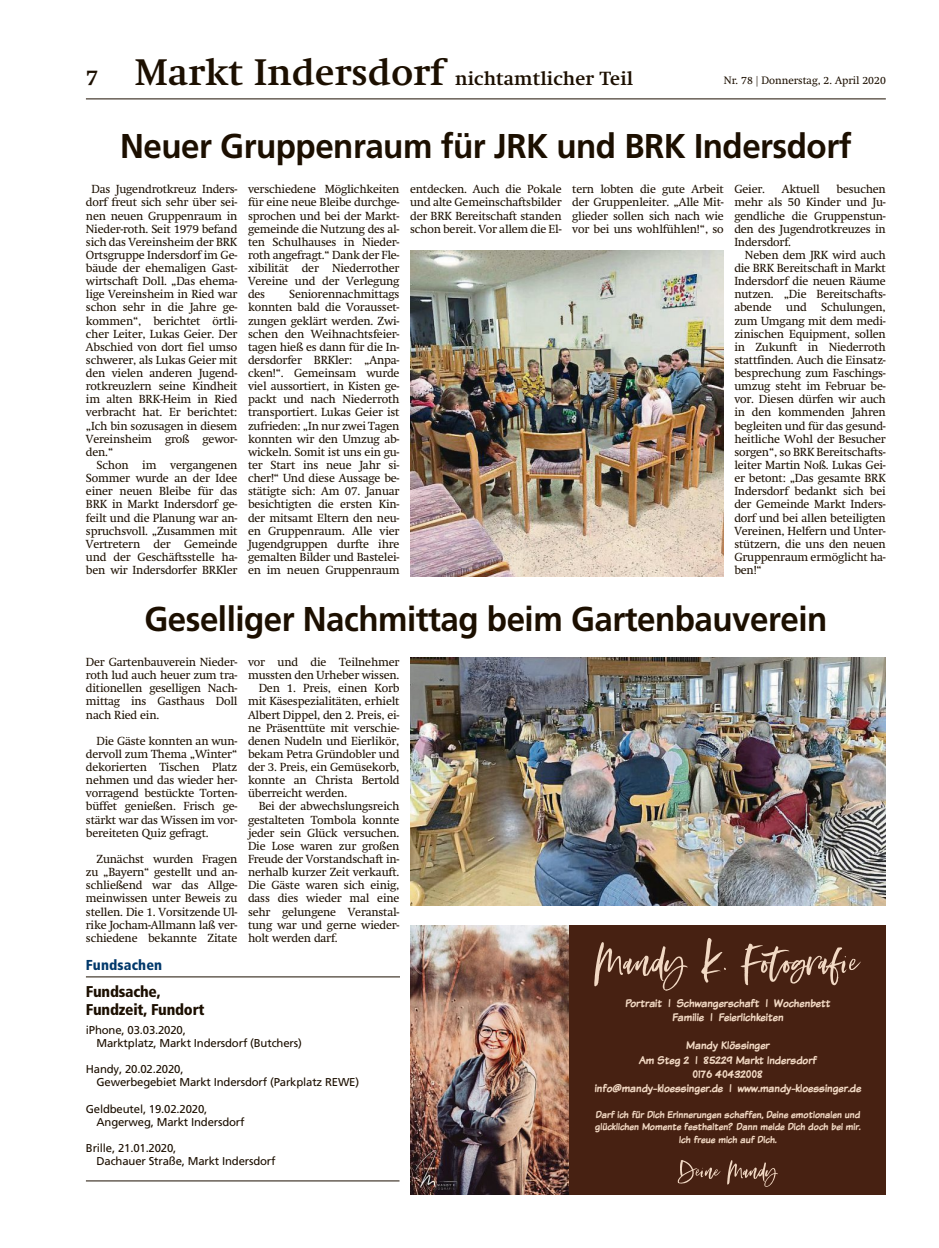
<style>
.page{position:relative;width:939px;height:1248px;background:#fff}
.page>*{position:absolute;margin:0;border:0;box-sizing:border-box;transform-origin:0 0}
.t1{font:700 34.38px "Frutiger";letter-spacing:-.015em;color:#1c0f00;scale:.96 1}
.t2{font:700 18.62px "Swift";letter-spacing:.01em;color:#1c0f00}
.t3{font:900 condensed 15.62px/17.5px "Frutiger";letter-spacing:-.015em;color:#1c0f00}
.t4{font:900 condensed 14.38px "Frutiger";letter-spacing:.01em;color:#00386b}
.t5{font:700 11.88px/14.2px "Komika Text";color:#f2d9c4;text-align:center}
.t6{font:11.62px/13.1px "Swift";letter-spacing:-.015em;color:#1c0f00;text-align:justify}
.t7{font:11.38px/13.1px "Frutiger";letter-spacing:-.015em;color:#1c0f00}
.t8{font:700 10.62px/12.8px "Komika Text";color:#f2d9c4;text-align:center}
.t9{font:10.62px "Swift";color:#1c0f00}
.s1{font-size:21.25px}
.s2{font-size:36.25px}
</style>
<div class="page">
<img style="left:410px;top:925px;width:160px;height:269px">
<div style="left:570px;top:925px;width:316px;height:269px;background:#472112"></div>
<svg style="left:594px;top:942px;width:94px;height:48px"></svg>
<svg style="left:701px;top:938px;width:25px;height:44px"></svg>
<svg style="left:740px;top:943px;width:121px;height:42px"></svg>
<img style="left:677px;top:1160px;width:101px;height:27px">
<hr style="left:86px;top:99px;width:800px;height:1px;background:#1c0f00">
<img style="left:410px;top:250px;width:314px;height:327px">
<img style="left:410px;top:657px;width:476px;height:248px">
<hr style="left:86px;top:1180px;width:314px;height:1px;background:#1c0f00">
<hr style="left:86px;top:976px;width:314px;height:1px;background:#1c0f00">
<h2 class="t2" style="left:86px;top:67px;width:549px"><span class="s1">7</span> <span class="s2">Markt Indersdorf</span> nichtamtlicher Teil</h2>
<p class="t9" style="left:724px;top:77px;width:163px">Nr. 78 | Donnerstag, 2. April 2020</p>
<h1 class="t1" style="left:120px;top:134px;width:763px">Neuer Gruppenraum für JRK und BRK Indersdorf</h1>
<p class="t6" style="left:734px;top:184px;width:32px">Geier.</p>
<p class="t6" style="left:782px;top:184px;width:40px">Aktuell</p>
<p class="t6" style="left:86px;top:184px;width:153px;text-indent:6px">Das Jugendrotkreuz Inders&shy;dorf freut sich sehr über sei&shy;nen neuen Gruppenraum in Nieder-roth. Seit 1979 befand sich das Vereinsheim der BRK Ortsgruppe Indersdorf im Ge&shy;bäude der ehemaligen Gast&shy;wirtschaft Doll. „Das ehema&shy;lige Vereinsheim in Ried war schon sehr in die Jahre ge&shy;kommen“, berichtet örtli&shy;cher Leiter, Lukas Geier. Der Abschied von dort fiel umso schwerer, als Lukas Geier mit den vielen anderen Jugend&shy;rotkreuzlern seine Kindheit im alten BRK-Heim in Ried verbracht hat. Er berichtet: „Ich bin sozusagen in diesem Vereinsheim groß gewor&shy;den.“</p>
<p class="t6" style="left:86px;top:459px;width:153px;text-indent:11px">Schon im vergangenen Sommer wurde an der Idee einer neuen Bleibe für das BRK in Markt Indersdorf ge&shy;feilt und die Planung war an&shy;spruchsvoll. „Zusammen mit Vertretern der Gemeinde und der Geschäftsstelle ha&shy;ben wir Indersdorfer BRKler</p>
<h1 class="t1" style="left:144px;top:606px;width:713px">Geselliger Nachmittag beim Gartenbauverein</h1>
<p class="t6" style="left:248px;top:656px;width:153px">vor und die Teilnehmer</p>
<p class="t6" style="left:248px;top:669px;width:153px">mussten den Urheber wissen.</p>
<p class="t6" style="left:259px;top:683px;width:142px">Den 1. Preis, einen Korb</p>
<p class="t6" style="left:248px;top:696px;width:153px">mit Käsespezialitäten, erhielt</p>
<p class="t6" style="left:248px;top:709px;width:153px">Albert Dippel, den 2. Preis, ei-</p>
<p class="t6" style="left:248px;top:722px;width:153px">ne Präsenttüte mit verschie-</p>
<p class="t6" style="left:248px;top:735px;width:153px">denen Nudeln und Eierlikör,</p>
<p class="t6" style="left:248px;top:748px;width:153px">bekam Petra Gründobler und</p>
<p class="t6" style="left:248px;top:761px;width:153px">der 3. Preis, ein Gemüsekorb,</p>
<p class="t6" style="left:248px;top:774px;width:153px">konnte an Christa Bertold</p>
<p class="t6" style="left:248px;top:788px;width:101px">überreicht werden.</p>
<p class="t6" style="left:259px;top:801px;width:142px">Bei der abwechslungsreich</p>
<p class="t6" style="left:248px;top:814px;width:153px">gestalteten Tombola konnte</p>
<p class="t6" style="left:248px;top:827px;width:153px">jeder sein Glück versuchen.</p>
<p class="t6" style="left:248px;top:840px;width:153px">Die Lose waren zur großen</p>
<p class="t6" style="left:248px;top:853px;width:153px">Freude der Vorstandschaft in-</p>
<p class="t6" style="left:248px;top:866px;width:153px">nerhalb kurzer Zeit verkauft.</p>
<p class="t6" style="left:248px;top:879px;width:153px">Die Gäste waren sich einig,</p>
<p class="t6" style="left:248px;top:893px;width:153px">dass dies wieder mal eine</p>
<p class="t6" style="left:248px;top:906px;width:153px">sehr gelungene Veranstal-</p>
<p class="t6" style="left:248px;top:919px;width:153px">tung war und gerne wieder-</p>
<p class="t6" style="left:248px;top:932px;width:91px">holt werden darf.</p>
<p class="t6" style="left:248px;top:184px;width:153px">verschiedene Möglichkeiten für eine neue Bleibe durchge&shy;sprochen und bei der Markt&shy;gemeinde die Nutzung des al&shy;ten Schulhauses in Nieder&shy;roth angefragt.“ Dank der Fle&shy;xibilität der Niederrother Vereine und der Verlegung des</p>
<p class="t6" style="left:410px;top:184px;width:153px">entdecken. Auch die Pokale und alte Gemeinschaftsbilder der BRK Bereitschaft standen schon bereit. Vor allem die El-</p>
<p class="t6" style="left:572px;top:184px;width:153px">tern lobten die gute Arbeit der Gruppenleiter. „Alle Mit&shy;glieder sollen sich nach wie vor bei uns wohlfühlen!“, so</p>
<p class="t6" style="left:734px;top:184px;width:153px;text-indent:102px">besuchen mehr als 50 Kinder und Ju&shy;gendliche die Gruppenstun&shy;den des Jugendrotkreuzes in Indersdorf.</p>
<p class="t6" style="left:734px;top:249px;width:153px;text-indent:11px">Neben dem JRK wird auch die BRK Bereitschaft in Markt Indersdorf die neuen Räume nutzen. „Die Bereitschafts&shy;abende und Schulungen, zum Umgang mit dem medi&shy;zinischen Equipment, sollen in Zukunft in Niederroth stattfinden. Auch die Einsatz&shy;besprechung zum Faschings&shy;umzug steht im Februar be&shy;vor. Diesen dürfen wir auch in den kommenden Jahren begleiten und für das gesund&shy;heitliche Wohl der Besucher sorgen“, so BRK Bereitschafts&shy;leiter Martin Noß. Lukas Gei&shy;er betont: „Das gesamte BRK Indersdorf bedankt sich bei der Gemeinde Markt Inders&shy;dorf und bei allen beteiligten Vereinen, Helfern und Unter&shy;stützern, die uns den neuen Gruppenraum ermöglicht ha&shy;ben!“</p>
<p class="t6" style="left:248px;top:289px;width:153px;text-indent:41px">Seniorennachmittags konnten bald die Vorausset&shy;zungen geklärt werden. Zwi&shy;schen den Weihnachtsfeier&shy;tagen hieß es dann für die In&shy;dersdorfer BRKler: „Anpa&shy;cken!“. Gemeinsam wurde viel aussortiert, in Kisten ge&shy;packt und nach Niederroth transportiert. Lukas Geier ist zufrieden: „In nur zwei Tagen konnten wir den Umzug ab&shy;wickeln. Somit ist uns ein gu&shy;ter Start ins neue Jahr si&shy;cher!“ Und diese Aussage be&shy;stätigte sich: Am 07. Januar besichtigten die ersten Kin&shy;der mitsamt Eltern den neu&shy;en Gruppenraum. Alle vier Jugendgruppen durfte ihre gemalten Bilder und Bastelei&shy;en im neuen Gruppenraum</p>
<p class="t6" style="left:86px;top:656px;width:153px">Der Gartenbauverein Nieder&shy;roth lud auch heuer zum tra&shy;ditionellen geselligen Nach&shy;mittag ins Gasthaus Doll nach Ried ein.</p>
<p class="t6" style="left:86px;top:735px;width:153px;text-indent:11px">Die Gäste konnten an wun&shy;dervoll zum Thema „Winter“ dekorierten Tischen Platz nehmen und das wieder her&shy;vorragend bestückte Torten&shy;büffet genießen. Frisch ge&shy;stärkt war das Wissen im vor&shy;bereiteten Quiz gefragt.</p>
<p class="t6" style="left:86px;top:853px;width:153px;text-indent:11px">Zunächst wurden Fragen zu „Bayern“ gestellt und an&shy;schließend war das Allge&shy;meinwissen unter Beweis zu stellen. Die 1. Vorsitzende Ul&shy;rike Jocham-Allmann laß ver&shy;schiedene bekannte Zitate</p>
<p class="t4" style="left:86px;top:960px;width:78px">Fundsachen</p>
<h3 class="t3" style="left:86px;top:984px;width:120px">Fundsache,<br>Fundzeit, Fundort</h3>
<p class="t7" style="left:97px;top:1024px;width:207px;text-indent:-11px">iPhone, 03.03.2020,<br>Marktplatz, Markt Indersdorf (Butchers)</p>
<p class="t7" style="left:97px;top:1063px;width:264px;text-indent:-11px">Handy, 20.02.2020,<br>Gewerbegebiet Markt Indersdorf (Parkplatz REWE)</p>
<p class="t7" style="left:97px;top:1103px;width:150px;text-indent:-11px">Geldbeutel, 19.02.2020,<br>Angerweg, Markt Indersdorf</p>
<p class="t7" style="left:97px;top:1142px;width:181px;text-indent:-11px">Brille, 21.01.2020,<br>Dachauer Straße, Markt Indersdorf</p>
<p class="t5" style="left:625px;top:996px;width:207px">Portrait l Schwangerschaft l Wochenbett<br>Familie l Feierlichkeiten</p>
<p class="t5" style="left:594px;top:1039px;width:268px">Mandy Klössinger<br>Am Steg 2 l 85229 Markt Indersdorf<br>0176 40432008<br>info@mandy-kloessinger.de l www.mandy-kloessinger.de</p>
<p class="t8" style="left:595px;top:1108px;width:267px">Darf ich für Dich Erinnerungen schaffen, Deine emotionalen und glücklichen Momente festhalten? Dann melde Dich doch bei mir.<br>Ich freue mich auf Dich.</p>
</div>
